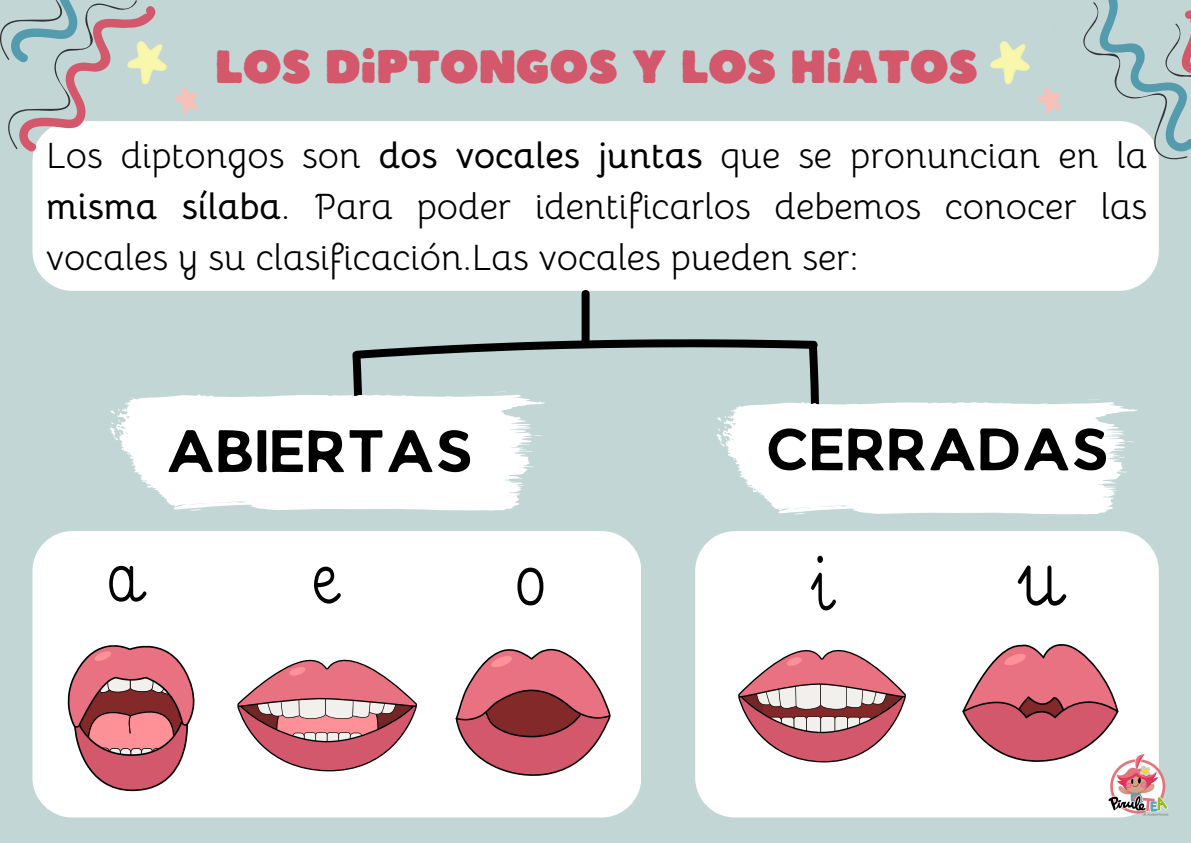
<style>
.page{position:relative;width:1191px;height:843px;background:#fff}
.page>*{position:absolute;margin:0;border:0;box-sizing:border-box;transform-origin:0 0}
.t1{font:56.6px "JA Jaya Giri Sans";color:#000}
.t2{font:46.6px "Boulder";color:#d4586c}
.t3{font:36.6px/51px "Bellota";color:#000;text-align:justify}
.s1{font-weight:700}
</style>
<div class="page">
<div style="left:0;top:0;width:1190px;height:842px;background:#c2d6d5"></div>
<div style="left:32px;top:121px;width:1126px;height:170px;background:#fff;border-radius:40px"></div>
<img style="left:190px;top:92px;width:7px;height:19px">
<img style="left:990px;top:41px;width:70px;height:72px">
<div style="left:695px;top:531px;width:463px;height:286px;background:#fff;border-radius:40px"></div>
<svg style="left:811px;top:555px;width:25px;height:56px"></svg>
<div style="left:32px;top:531px;width:609px;height:286px;background:#fff;border-radius:40px"></div>
<svg style="left:109px;top:565px;width:38px;height:37px"></svg>
<svg style="left:314px;top:566px;width:27px;height:38px"></svg>
<svg style="left:517px;top:567px;width:27px;height:39px"></svg>
<svg style="left:1017px;top:565px;width:50px;height:41px"></svg>
<svg style="left:67px;top:645px;width:128px;height:146px"></svg>
<svg style="left:237px;top:659px;width:180px;height:113px"></svg>
<svg style="left:738px;top:649px;width:168px;height:113px"></svg>
<svg style="left:455px;top:648px;width:156px;height:128px"></svg>
<svg style="left:962px;top:644px;width:156px;height:118px"></svg>
<svg style="left:337px;top:290px;width:500px;height:113px"></svg>
<svg style="left:110px;top:391px;width:434px;height:119px;fill:#fff"></svg>
<svg style="left:716px;top:399px;width:421px;height:115px;fill:#fff"></svg>
<svg style="left:0;top:0;width:190px;height:157px"></svg>
<svg style="left:1083px;top:0;width:107px;height:182px"></svg>
<img style="left:1103px;top:751px;width:66px;height:67px">
<p class="t2" style="left:215px;top:37px;width:764px">LOS DIPTONGOS Y LOS HIATOS</p>
<p class="t3" style="left:46px;top:130px;width:1102px">Los diptongos son <span class="s1">dos vocales juntas</span> que se pronuncian en la <span class="s1">misma sílaba</span>. Para poder identificarlos debemos conocer las vocales y su clasificación.Las vocales pueden ser:</p>
<p class="t1" style="left:168px;top:427px;width:309px">ABIERTAS</p>
<p class="t1" style="left:768px;top:426px;width:344px">CERRADAS</p>
</div>
